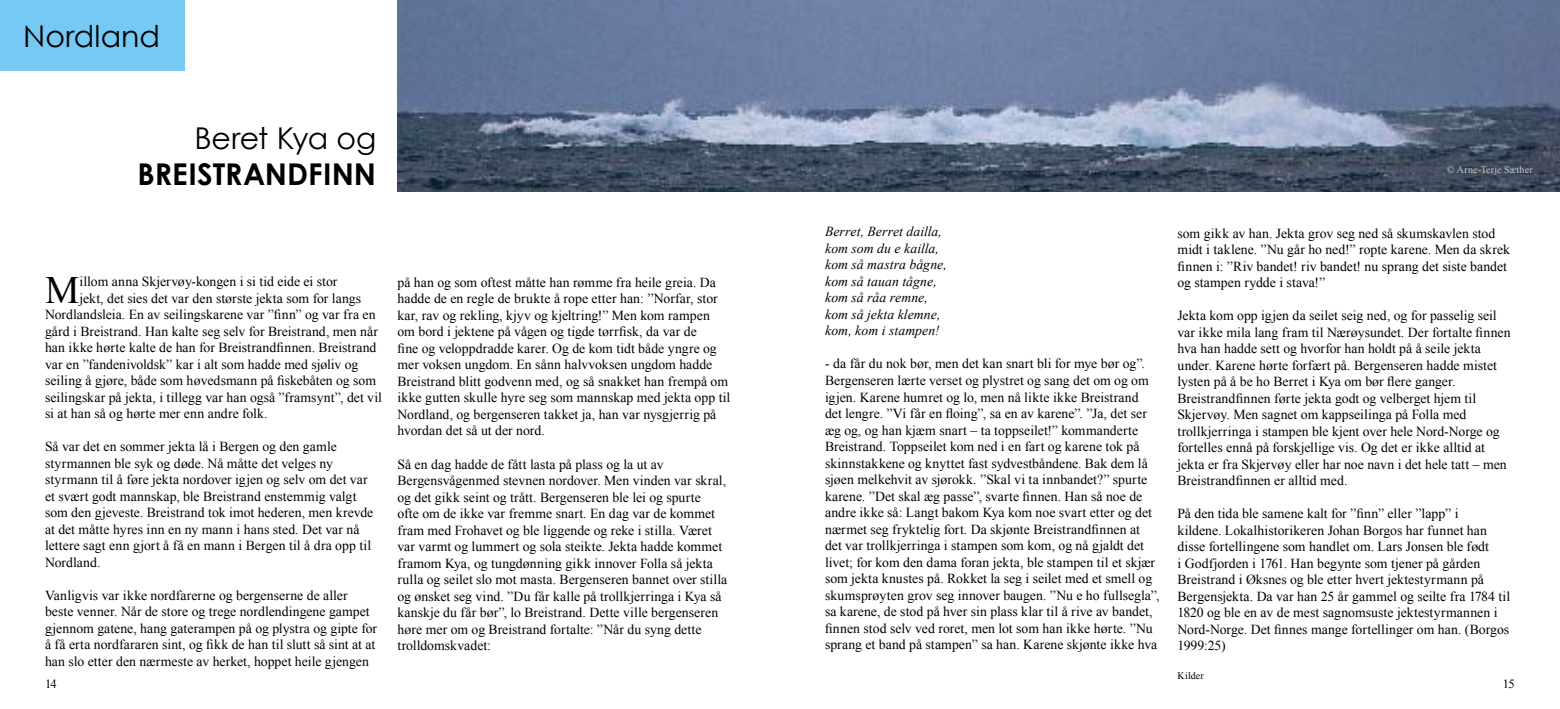
<style>
.page{position:relative;width:1560px;height:709px;background:#fff}
.page>*{position:absolute;margin:0;border:0;box-sizing:border-box;transform-origin:0 0}
.t1{font:38.62px "Times New Roman";color:#000}
.t2{font:30px "Century Gothic";letter-spacing:-.005em;color:#000}
.t3{font:700 30px "Century Gothic";color:#000}
.t4{font:13.75px/16.5px "Times New Roman";color:#000}
.t5{font:italic 13.75px/16.5px "Times New Roman";letter-spacing:.005em;color:#000}
.t6{font:12.5px "Times New Roman";color:#000}
.t7{font:10px "Times New Roman";letter-spacing:.015em;color:#c6c8c9}
.t8{font:10px "Times New Roman";letter-spacing:.02em;color:#000}
</style>
<div class="page">
<div style="left:0;top:0;width:184px;height:71px;background:#75c9f3"></div>
<img style="left:397px;top:0;width:1162px;height:192px">
<h2 class="t2" style="left:23px;top:15px;width:138px">Nordland</h2>
<h2 class="t2" style="left:194px;top:117px;width:183px">Beret Kya og</h2>
<h2 class="t3" style="left:137px;top:151px;width:240px">BREISTRANDFINN</h2>
<p class="t7" style="left:1446px;top:163px;width:87px">© Arne-Terje Sæther</p>
<p class="t5" style="left:825px;top:223px;width:123px">Berret, Berret dailla, kom som du e kailla, kom så mastra bågne, kom så tauan tågne, kom så råa remne, kom så jekta klemne, kom, kom i stampen!</p>
<p class="t4" style="left:825px;top:355px;width:336px">- da får du nok bør, men det kan snart bli for mye bør og”.<br>Bergenseren lærte verset og plystret og sang det om og om igjen. Karene humret og lo, men nå likte ikke Breistrand<br>det lengre. ”Vi får en floing”, sa en av karene”. ”Ja, det ser æg og, og han kjæm snart – ta toppseilet!” kommanderte Breistrand. Toppseilet kom ned i en fart og karene tok på skinnstakkene og knyttet fast sydvestbåndene. Bak dem lå sjøen melkehvit av sjørokk. ”Skal vi ta innbandet?” spurte karene. ”Det skal æg passe”, svarte finnen. Han så noe de andre ikke så: Langt bakom Kya kom noe svart etter og det nærmet seg fryktelig fort. Da skjønte Breistrandfinnen at det var trollkjerringa i stampen som kom, og nå gjaldt det livet; for kom den dama foran jekta, ble stampen til et skjær som jekta knustes på. Rokket la seg i seilet med et smell og skumsprøyten grov seg innover baugen. ”Nu e ho fullsegla”, sa karene, de stod på hver sin plass klar til å rive av bandet, finnen stod selv ved roret, men lot som han ikke hørte. ”Nu sprang et band på stampen” sa han. Karene skjønte ikke hva</p>
<p class="t4" style="left:1177px;top:224px;width:334px">som gikk av han. Jekta grov seg ned så skumskavlen stod midt i taklene. ”Nu går ho ned!” ropte karene. Men da skrek finnen i: ”Riv bandet! riv bandet! nu sprang det siste bandet og stampen rydde i stava!”</p>
<p class="t4" style="left:1177px;top:307px;width:335px">Jekta kom opp igjen da seilet seig ned, og for passelig seil var ikke mila lang fram til Nærøysundet. Der fortalte finnen hva han hadde sett og hvorfor han holdt på å seile jekta under. Karene hørte forfært på. Bergenseren hadde mistet lysten på å be ho Berret i Kya om bør flere ganger.<br>Breistrandfinnen førte jekta godt og velberget hjem til Skjervøy. Men sagnet om kappseilinga på Folla med trollkjerringa i stampen ble kjent over hele Nord-Norge og fortelles ennå på forskjellige vis. Og det er ikke alltid at jekta er fra Skjervøy eller har noe navn i det hele tatt – men Breistrandfinnen er alltid med.</p>
<p class="t4" style="left:1177px;top:505px;width:334px">På den tida ble samene kalt for ”finn” eller ”lapp” i<br>kildene. Lokalhistorikeren Johan Borgos har funnet han disse fortellingene som handlet om. Lars Jonsen ble født<br>i Godfjorden i 1761. Han begynte som tjener på gården Breistrand i Øksnes og ble etter hvert jektestyrmann på Bergensjekta. Da var han 25 år gammel og seilte fra 1784 til 1820 og ble en av de mest sagnomsuste jektestyrmannen i Nord-Norge. Det finnes mange fortellinger om han. (Borgos 1999:25)</p>
<p class="t8" style="left:1177px;top:668px;width:28px">Kilder</p>
<h1 class="t1" style="left:45px;top:264px;width:36px">M</h1>
<p class="t4" style="left:79px;top:273px;width:259px">illom anna Skjervøy-kongen i si tid eide ei stor</p>
<p class="t4" style="left:397px;top:274px;width:334px">på han og som oftest måtte han rømme fra heile greia. Da hadde de en regle de brukte å rope etter han: ”Norfar, stor kar, rav og rekling, kjyv og kjeltring!” Men kom rampen om bord i jektene på vågen og tigde tørrfisk, da var de<br>fine og veloppdradde karer. Og de kom tidt både yngre og mer voksen ungdom. En sånn halvvoksen ungdom hadde Breistrand blitt godvenn med, og så snakket han frempå om ikke gutten skulle hyre seg som mannskap med jekta opp til Nordland, og bergenseren takket ja, han var nysgjerrig på hvordan det så ut der nord.</p>
<p class="t4" style="left:397px;top:455px;width:331px">Så en dag hadde de fått lasta på plass og la ut av Bergensvågenmed stevnen nordover. Men vinden var skral, og det gikk seint og trått. Bergenseren ble lei og spurte<br>ofte om de ikke var fremme snart. En dag var de kommet fram med Frohavet og ble liggende og reke i stilla. Været var varmt og lummert og sola steikte. Jekta hadde kommet framom Kya, og tungdønning gikk innover Folla så jekta rulla og seilet slo mot masta. Bergenseren bannet over stilla og ønsket seg vind. ”Du får kalle på trollkjerringa i Kya så kanskje du får bør”, lo Breistrand. Dette ville bergenseren høre mer om og Breistrand fortalte: ”Når du syng dette trolldomskvadet:</p>
<p class="t4" style="left:79px;top:289px;width:283px">jekt, det sies det var den største jekta som for langs</p>
<p class="t4" style="left:45px;top:306px;width:332px">Nordlandsleia. En av seilingskarene var ”finn” og var fra en</p>
<p class="t4" style="left:45px;top:322px;width:334px">gård i Breistrand. Han kalte seg selv for Breistrand, men når</p>
<p class="t4" style="left:45px;top:339px;width:333px">han ikke hørte kalte de han for Breistrandfinnen. Breistrand</p>
<p class="t4" style="left:45px;top:355px;width:315px">var en ”fandenivoldsk” kar i alt som hadde med sjøliv og</p>
<p class="t4" style="left:45px;top:372px;width:332px">seiling å gjøre, både som høvedsmann på fiskebåten og som</p>
<p class="t4" style="left:45px;top:388px;width:338px">seilingskar på jekta, i tillegg var han også ”framsynt”, det vil</p>
<p class="t4" style="left:45px;top:405px;width:224px">si at han så og hørte mer enn andre folk.</p>
<p class="t4" style="left:45px;top:438px;width:330px">Så var det en sommer jekta lå i Bergen og den gamle styrmannen ble syk og døde. Nå måtte det velges ny styrmann til å føre jekta nordover igjen og selv om det var et svært godt mannskap, ble Breistrand enstemmig valgt som den gjeveste. Breistrand tok imot hederen, men krevde at det måtte hyres inn en ny mann i hans sted. Det var nå lettere sagt enn gjort å få en mann i Bergen til å dra opp til Nordland.</p>
<p class="t4" style="left:45px;top:586px;width:333px">Vanligvis var ikke nordfarerne og bergenserne de aller beste venner. Når de store og trege nordlendingene gampet gjennom gatene, hang gaterampen på og plystra og gipte for å få erta nordfararen sint, og fikk de han til slutt så sint at at han slo etter den nærmeste av herket, hoppet heile gjengen</p>
<p class="t6" style="left:45px;top:675px;width:13px">14</p>
<p class="t6" style="left:1502px;top:675px;width:13px">15</p>
</div>
